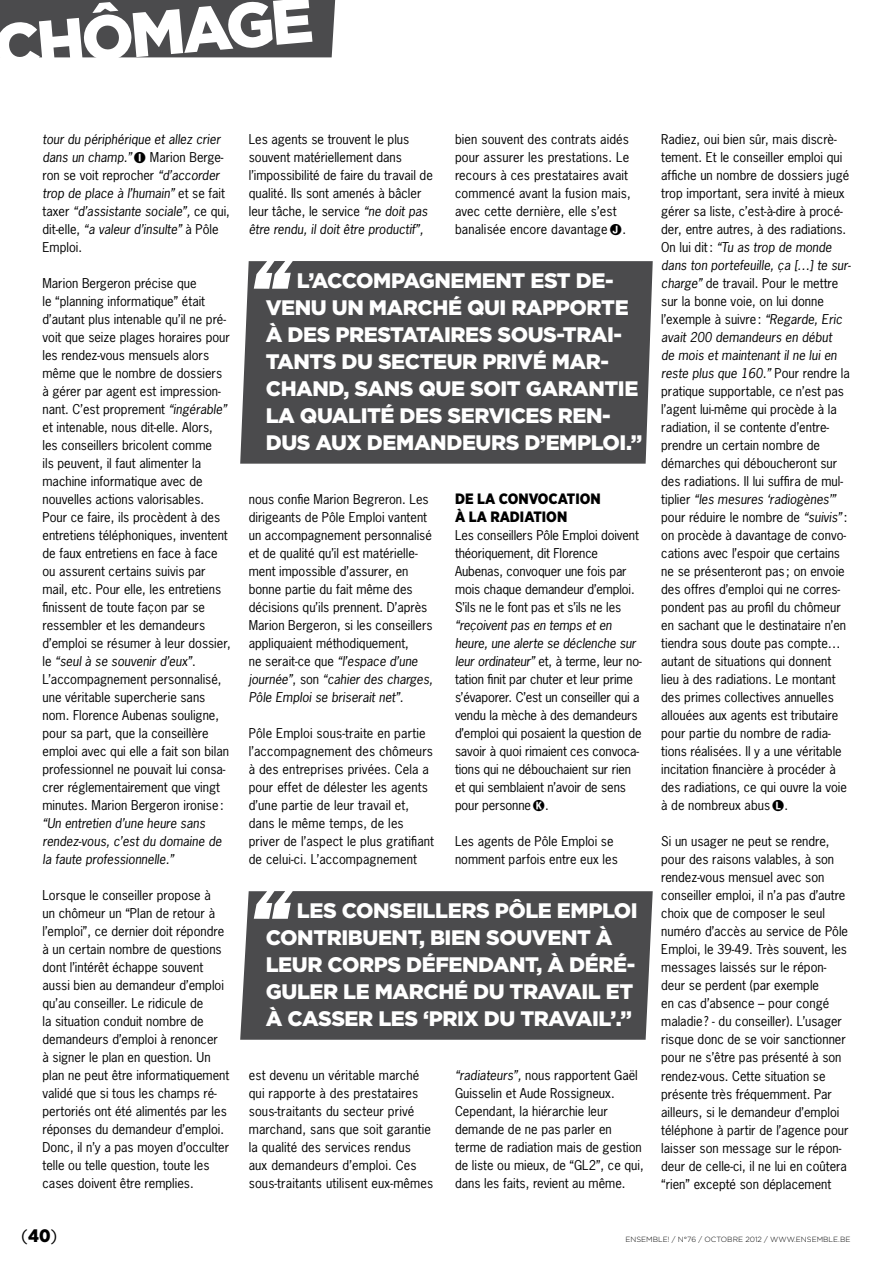
<style>
.page{position:relative;width:893px;height:1263px;background:#fff}
.page>*{position:absolute;margin:0;border:0;box-sizing:border-box;transform-origin:0 0}
.t1{font:900 63px "Gotham";color:#fff}
.t2{font:900 21px/27px "Gotham";letter-spacing:-.02em;color:#fff}
.t3{font:18px "Gotham Narrow";color:#000}
.t4{font:900 15px/18px "Gotham Narrow";color:#000}
.t5{font:12.75px/18px "News Gothic Std";color:#000}
.t6{font:italic 12.75px/18px "News Gothic Std";color:#000}
.t7{font:300 7.5px "Gotham";color:#000}
.s1{font-style:normal}
.s2{font-style:italic}
.s3{font-weight:900}
</style>
<div class="page">
<div style="left:0;top:0;width:336px;height:57px;background:#4b4b4d"></div>
<div style="left:240px;top:261px;width:413px;height:203px;background:#4b4b4d"></div>
<div style="left:240px;top:891px;width:413px;height:149px;background:#4b4b4d"></div>
<h1 class="t1" style="left:-10px;top:4px;width:321px;rotate:-5deg">CHÔMAGE</h1>
<p class="t6" style="left:43px;top:130px;width:179px">tour du périphérique et allez crier dans un champ.”</p>
<p class="t6" style="left:43px;top:148px;width:189px;text-indent:107px"><span class="s1">Marion Berge&shy;ron se voit reprocher</span> “d’accorder trop de place à l’humain” <span class="s1">et se fait taxer</span> “d’assistante sociale”, <span class="s1">ce qui, dit-elle,</span> “a valeur d’insulte” <span class="s1">à Pôle<br>Emploi.</span></p>
<p class="t5" style="left:43px;top:274px;width:190px">Marion Bergeron précise que<br>le “planning informatique” était d’autant plus intenable qu’il ne pré&shy;voit que seize plages horaires pour les rendez-vous mensuels alors même que le nombre de dossiers à gérer par agent est impression&shy;nant. C’est proprement <span class="s2">“ingérable” </span>et intenable, nous dit-elle. Alors, les conseillers bricolent comme<br>ils peuvent, il faut alimenter la machine informatique avec de nouvelles actions valorisables.<br>Pour ce faire, ils procèdent à des entretiens téléphoniques, inventent de faux entretiens en face à face ou assurent certains suivis par mail, etc. Pour elle, les entretiens finissent de toute façon par se ressembler et les demandeurs d’emploi se résumer à leur dossier, le <span class="s2">“seul à se souvenir d’eux”</span>.<br>L’accompagnement personnalisé, une véritable supercherie sans nom. Florence Aubenas souligne, pour sa part, que la conseillère emploi avec qui elle a fait son bilan professionnel ne pouvait lui consa&shy;crer réglementairement que vingt minutes. Marion Bergeron ironise:</p>
<p class="t6" style="left:43px;top:815px;width:181px">“Un entretien d’une heure sans rendez-vous, c’est du domaine de la faute professionnelle.”</p>
<p class="t5" style="left:43px;top:886px;width:188px">Lorsque le conseiller propose à<br>un chômeur un “Plan de retour à l’emploi”, ce dernier doit répondre à un certain nombre de questions dont l’intérêt échappe souvent aussi bien au demandeur d’emploi qu’au conseiller. Le ridicule de<br>la situation conduit nombre de demandeurs d’emploi à renoncer<br>à signer le plan en question. Un plan ne peut être informatiquement validé que si tous les champs ré&shy;pertoriés ont été alimentés par les réponses du demandeur d’emploi.<br>Donc, il n’y a pas moyen d’occulter telle ou telle question, toute les cases doivent être remplies.</p>
<p class="t5" style="left:249px;top:130px;width:186px">Les agents se trouvent le plus souvent matériellement dans l’impossibilité de faire du travail de qualité. Ils sont amenés à bâcler leur tâche, le service <span class="s2">“ne doit pas être rendu, il doit être productif”,</span></p>
<p class="t5" style="left:455px;top:130px;width:177px">bien souvent des contrats aidés pour assurer les prestations. Le recours à ces prestataires avait commencé avant la fusion mais, avec cette dernière, elle s’est banalisée encore davantage .</p>
<p class="t5" style="left:661px;top:130px;width:191px">Radiez, oui bien sûr, mais discrè&shy;tement. Et le conseiller emploi qui affiche un nombre de dossiers jugé trop important, sera invité à mieux gérer sa liste, c’est-à-dire à procé&shy;der, entre autres, à des radiations.<br>On lui dit: <span class="s2">“Tu as trop de monde dans ton portefeuille, ça […] te sur&shy;charge”</span> de travail. Pour le mettre sur la bonne voie, on lui donne l’exemple à suivre: <span class="s2">“Regarde, Eric avait 200 demandeurs en début<br>de mois et maintenant il ne lui en reste plus que 160.”</span> Pour rendre la pratique supportable, ce n’est pas l’agent lui-même qui procède à la radiation, il se contente d’entre&shy;prendre un certain nombre de démarches qui déboucheront sur des radiations. Il lui suffira de mul&shy;tiplier <span class="s2">“les mesures ‘radiogènes’” </span>pour réduire le nombre de <span class="s2">“suivis”</span>: on procède à davantage de convo&shy;cations avec l’espoir que certains ne se présenteront pas ; on envoie des offres d’emploi qui ne corres&shy;pondent pas au profil du chômeur en sachant que le destinataire n’en tiendra sous doute pas compte… autant de situations qui donnent lieu à des radiations. Le montant des primes collectives annuelles allouées aux agents est tributaire pour partie du nombre de radia&shy;tions réalisées. Il y a une véritable incitation financière à procéder à des radiations, ce qui ouvre la voie à de nombreux abus .</p>
<p class="t5" style="left:661px;top:832px;width:189px">Si un usager ne peut se rendre, pour des raisons valables, à son rendez-vous mensuel avec son conseiller emploi, il n’a pas d’autre choix que de composer le seul numéro d’accès au service de Pôle<br>Emploi, le 39-49. Très souvent, les messages laissés sur le répon&shy;deur se perdent (par exemple<br>en cas d’absence – pour congé maladie? - du conseiller). L’usager risque donc de se voir sanctionner pour ne s’être pas présenté à son rendez-vous. Cette situation se présente très fréquemment. Par ailleurs, si le demandeur d’emploi téléphone à partir de l’agence pour laisser son message sur le répon&shy;deur de celle-ci, il ne lui en coûtera “rien” excepté son déplacement</p>
<h2 class="t2" style="left:266px;top:267px;width:378px;text-indent:31px">L’ACCOMPAGNEMENT EST DE-<br>VENU UN MARCHÉ QUI RAPPORTE<br>À DES PRESTATAIRES SOUS-TRAI-<br>TANTS DU SECTEUR PRIVÉ MAR-<br>CHAND, SANS QUE SOIT GARANTIE<br>LA QUALITÉ DES SERVICES REN-<br>DUS AUX DEMANDEURS D’EMPLOI.”</h2>
<p class="t4" style="left:455px;top:490px;width:145px">DE LA CONVOCATION<br>À LA RADIATION</p>
<p class="t5" style="left:455px;top:526px;width:185px">Les conseillers Pôle Emploi doivent théoriquement, dit Florence<br>Aubenas, convoquer une fois par mois chaque demandeur d’emploi.<br>S’ils ne le font pas et s’ils ne les</p>
<p class="t5" style="left:455px;top:616px;width:188px"><span class="s2">“reçoivent pas en temps et en heure, une alerte se déclenche sur leur ordinateur”</span> et, à terme, leur no&shy;tation finit par chuter et leur prime s’évaporer. C’est un conseiller qui a vendu la mèche à des demandeurs d’emploi qui posaient la question de savoir à quoi rimaient ces convoca&shy;tions qui ne débouchaient sur rien et qui semblaient n’avoir de sens pour personne .</p>
<p class="t5" style="left:455px;top:832px;width:164px">Les agents de Pôle Emploi se nomment parfois entre eux les</p>
<p class="t5" style="left:249px;top:490px;width:186px">nous confie Marion Begreron. Les dirigeants de Pôle Emploi vantent un accompagnement personnalisé et de qualité qu’il est matérielle&shy;ment impossible d’assurer, en bonne partie du fait même des décisions qu’ils prennent. D’après Marion Bergeron, si les conseillers appliquaient méthodiquement,<br>ne serait-ce que <span class="s2">“l’espace d’une journée”</span>, son <span class="s2">“cahier des charges, Pôle Emploi se briserait net”.</span></p>
<p class="t5" style="left:249px;top:724px;width:187px">Pôle Emploi sous-traite en partie l’accompagnement des chômeurs à des entreprises privées. Cela a pour effet de délester les agents d’une partie de leur travail et, dans le même temps, de les priver de l’aspect le plus gratifiant de celui-ci. L’accompagnement</p>
<h2 class="t2" style="left:266px;top:897px;width:371px;text-indent:31px">LES CONSEI LLERS PÔLE EMPLOI<br>CONTRIBUENT, BIEN SOUVENT À<br>LEUR CORPS DÉFENDANT, À DÉRÉ-<br>GULER LE MARCHÉ DU TRAVAIL ET<br>À CASSER LES ‘PRIX DU TRAVAIL’.”</h2>
<p class="t5" style="left:455px;top:1066px;width:190px"><span class="s2">“radiateurs”,</span> nous rapportent Gaël<br>Guisselin et Aude Rossigneux.<br>Cependant, la hiérarchie leur demande de ne pas parler en terme de radiation mais de gestion de liste ou mieux, de “GL2”, ce qui, dans les faits, revient au même.</p>
<p class="t5" style="left:249px;top:1066px;width:186px">est devenu un véritable marché qui rapporte à des prestataires sous-traitants du secteur privé marchand, sans que soit garantie la qualité des services rendus<br>aux demandeurs d’emploi. Ces sous-traitants utilisent eux-mêmes</p>
<h3 class="t3" style="left:21px;top:1224px;width:38px">(<span class="s3">40</span>)</h3>
<p class="t7" style="left:625px;top:1234px;width:227px">ENSEMBLE! / N°76 / OCTOBRE 2012 / WWW.ENSEMBLE.BE</p>
</div>
